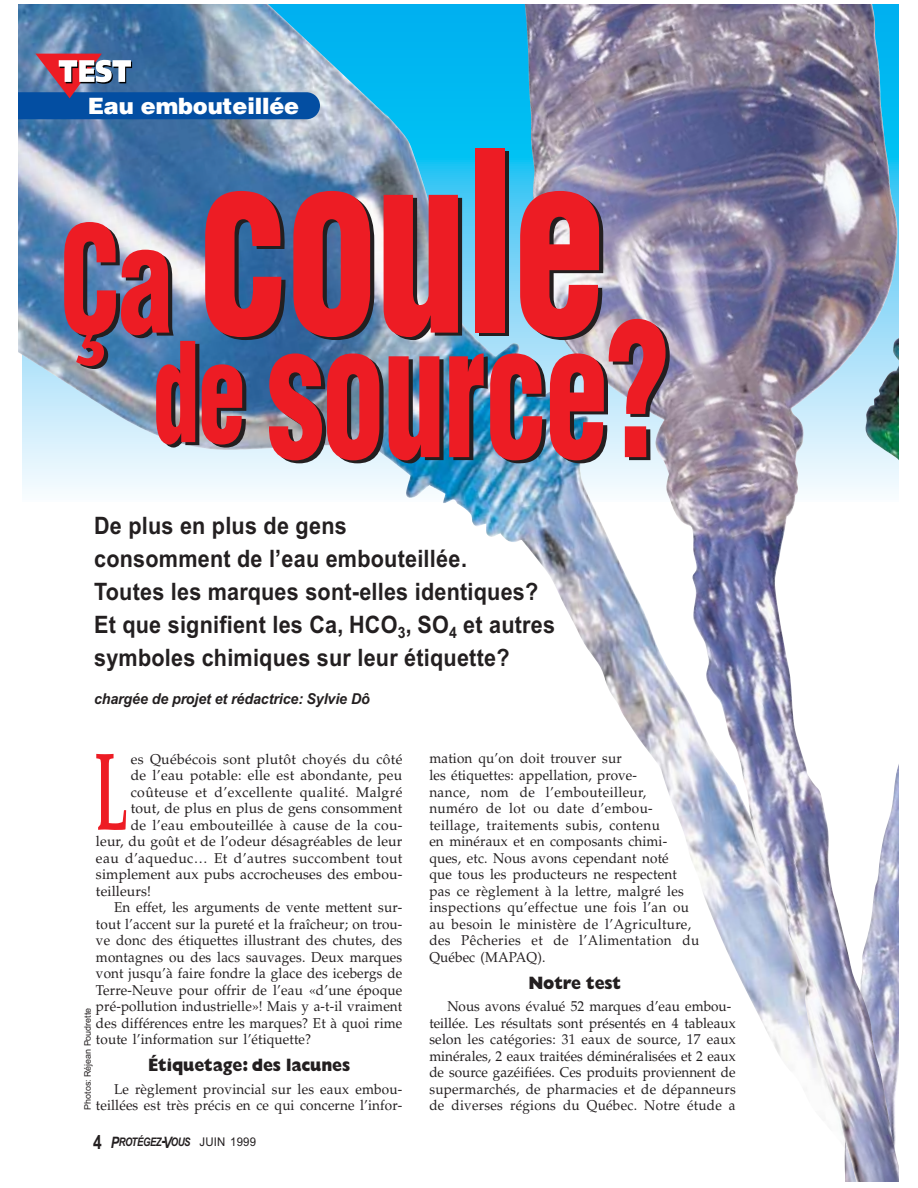
<style>
.page{position:relative;width:918px;height:1188px;background:#fff}
.page>*{position:absolute;margin:0;border:0;box-sizing:border-box;transform-origin:0 0}
.t1{font:900 condensed 246px "Helvetica";letter-spacing:-.015em;color:#ed1c24;scale:.75 1}
.t2{font:900 condensed 180px "Helvetica";letter-spacing:-.015em;color:#ed1c24;scale:.7 1}
.t3{font:700 111px "Palatino";color:#ed1c24;scale:.5 1}
.t4{font:700 24px/33px "Arial";letter-spacing:.01em;color:#231f20;scale:.9 1}
.t5{font:900 22.5px "Helvetica";letter-spacing:-.005em;color:#fff}
.t6{font:800 18px "Gill Sans";letter-spacing:-.005em;color:#231f20;scale:.9 1}
.t7{font:italic 700 15px "Arial";letter-spacing:-.005em;color:#231f20;scale:.95 1}
.t8{font:14.25px/16.5px "Palatino";letter-spacing:.01em;color:#231f20;scale:.95 1}
.t9{font:14.25px "Palatino";letter-spacing:.01em;color:#231f20}
.t10{font:14.25px "Palatino";letter-spacing:.03em;color:#231f20}
.t11{font:italic 700 11.85px "Arial";letter-spacing:-.035em;color:#231f20;scale:.8 1}
.t12{font:9px "Arial";color:#231f20}
.s1{font-size:144px}
.s2{font-size:135px}
.s3{font-style:normal;font-size:19.5px}
.s4{font-size:15.75px}
.s5{font-weight:400;font-style:normal;font-size:12px}
</style>
<div class="page">
<img style="left:18px;top:4px;width:504px;height:538px">
<svg style="left:18px;top:54px;width:302px;height:65px"></svg>
<img style="left:522px;top:4px;width:376px;height:1178px">
<h3 class="t5" style="left:88px;top:98px;width:213px">Eau embouteillée</h3>
<h1 class="t1" style="left:60px;top:148px;width:729px"><span class="s1">Ça</span> coule</h1>
<h2 class="t2" style="left:152px;top:322px;width:740px"><span class="s2">de</span> source?</h2>
<h3 class="t4" style="left:94px;top:512px;width:514px">De plus en plus de gens<br>consomment de l’eau embouteillée.<br>Toutes les marques sont-elles identiques?<br>Et que signifient les Ca, HCO<sub>3</sub>, SO<sub>4</sub> et autres symboles chimiques sur leur étiquette?</h3>
<p class="t7" style="left:94px;top:693px;width:292px">chargée de projet et rédactrice: Sylvie Dô</p>
<h3 class="t3" style="left:94px;top:749px;width:69px">L</h3>
<p class="t9" style="left:131px;top:753px;width:273px">es Québécois sont plutôt choyés du côté</p>
<p class="t9" style="left:131px;top:770px;width:273px">de l’eau potable: elle est abondante, peu</p>
<p class="t10" style="left:131px;top:786px;width:273px">coûteuse et d’excellente qualité. Malgré</p>
<p class="t9" style="left:131px;top:803px;width:273px">tout, de plus en plus de gens consomment</p>
<p class="t9" style="left:131px;top:819px;width:273px">de l’eau embouteillée à cause de la cou-</p>
<p class="t9" style="left:96px;top:836px;width:308px">leur, du goût et de l’odeur désagréables de leur</p>
<p class="t9" style="left:96px;top:852px;width:308px">eau d’aqueduc… Et d’autres succombent tout</p>
<p class="t9" style="left:96px;top:869px;width:308px">simplement aux pubs accrocheuses des embou-</p>
<p class="t9" style="left:96px;top:885px;width:57px">teilleurs!</p>
<p class="t8" style="left:114px;top:901px;width:305px">En effet, les arguments de vente mettent sur-</p>
<p class="t8" style="left:96px;top:917px;width:324px">tout l’accent sur la pureté et la fraîcheur; on trou-</p>
<p class="t8" style="left:96px;top:934px;width:324px">ve donc des étiquettes illustrant des chutes, des</p>
<p class="t8" style="left:96px;top:950px;width:324px">montagnes ou des lacs sauvages. Deux marques</p>
<p class="t8" style="left:96px;top:967px;width:324px">vont jusqu’à faire fondre la glace des icebergs de</p>
<p class="t8" style="left:96px;top:983px;width:324px">Terre-Neuve pour offrir de l’eau «d’une époque</p>
<p class="t8" style="left:96px;top:1000px;width:324px">pré-pollution industrielle»! Mais y a-t-il vraiment</p>
<p class="t8" style="left:96px;top:1016px;width:324px">des différences entre les marques? Et à quoi rime</p>
<p class="t8" style="left:96px;top:1033px;width:228px">toute l’information sur l’étiquette?</p>
<p class="t6" style="left:148px;top:1059px;width:226px">Étiquetage: des lacunes</p>
<p class="t8" style="left:96px;top:1082px;width:324px;text-align:right">Le règlement provincial sur les eaux embou&shy;teillées est très précis en ce qui concerne l’infor-</p>
<p class="t12" style="left:84px;top:1110px;width:104px;rotate:-90deg">Photos: Réjean Poudrette</p>
<p class="t11" style="left:93px;top:1138px;width:205px"><span class="s3">4</span> <span class="s4">P</span>ROTÉGEZ<span class="s4">-V</span>OUS <span class="s5">JUIN 1999</span></p>
<p class="t8" style="left:429px;top:752px;width:286px">mation qu’on doit trouver sur<br>les étiquettes: appellation, prove-<br>nance, nom de l’embouteilleur,<br>numéro de lot ou date d’embou&shy;teillage, traitements subis, contenu<br>en minéraux et en composants chimi&shy;ques, etc. Nous avons cependant noté<br>que tous les producteurs ne respectent pas ce règlement à la lettre, malgré les inspections qu’effectue une fois l’an ou au besoin le ministère de l’Agriculture, des Pêcheries et de l’Alimentation du Québec (MAPAQ).</p>
<p class="t6" style="left:528px;top:976px;width:105px">Notre test</p>
<p class="t8" style="left:429px;top:1000px;width:324px;text-indent:18px">Nous avons évalué 52 marques d’eau embou&shy;teillée. Les résultats sont présentés en 4 tableaux selon les catégories: 31 eaux de source, 17 eaux minérales, 2 eaux traitées déminéralisées et 2 eaux de source gazéifiées. Ces produits proviennent de supermarchés, de pharmacies et de dépanneurs</p>
<p class="t8" style="left:429px;top:1099px;width:324px">de diverses régions du Québec. Notre étude a</p>
</div>
